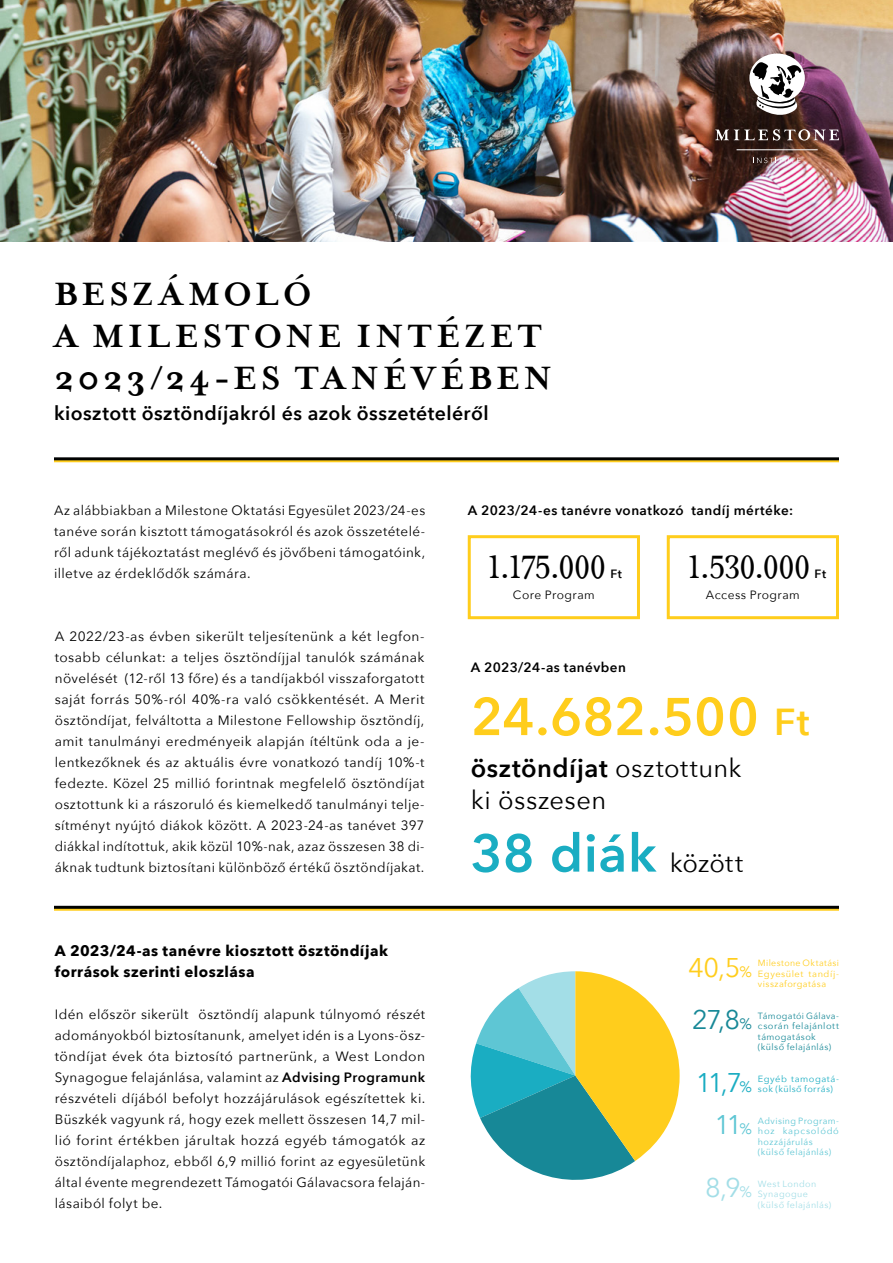
<style>
.page{position:relative;width:893px;height:1263px;background:#fff}
.page>*{position:absolute;margin:0;border:0;box-sizing:border-box;transform-origin:0 0}
.t1{font:600 52.5px "Avenir Next";color:#ffcd1c}
.t2{font:600 52.5px "Avenir Next";letter-spacing:.01em;color:#1aadc2}
.t3{font:700 37.5px/42px "Mrs Eaves";letter-spacing:.1em;color:#000}
.t4{font:37.5px "Mrs Eaves Petite Caps";letter-spacing:-.05em;color:#000}
.t5{font:600 37.5px "Avenir Next";color:#ffcd1c}
.t6{font:27px/52.5px "Avenir Next";color:#ffcd1c}
.t7{font:27px/42px "Avenir Next";color:#1aadc2;text-align:right}
.t8{font:27px "Avenir Next";color:#a3dee7}
.t9{font:25.5px/31.5px "Avenir Next";letter-spacing:.015em;color:#000}
.t10{font:600 19.5px "Avenir Next";letter-spacing:.02em;color:#000}
.t11{font:700 15px/21px "Avenir Next";letter-spacing:.03em;color:#000}
.t12{font:13.5px/21px "Avenir Next";letter-spacing:.03em;color:#000}
.t13{font:600 13.5px "Avenir Next";letter-spacing:.035em;color:#000}
.t14{font:12px "Avenir Next";letter-spacing:.035em;color:#000}
.t15{font:600 12px "Avenir Next";color:#000}
.t16{font:9px/10.5px "Avenir Next";letter-spacing:.045em;color:#178897}
.t17{font:9px "Avenir Next";letter-spacing:.05em;color:#ffcd1c}
.t18{font:9px/10.5px "Avenir Next";letter-spacing:.045em;color:#5ec6d4}
.t19{font:9px/10.5px "Avenir Next";letter-spacing:.045em;color:#a3dee7}
.t20{font:9px "Avenir Next";letter-spacing:.05em;color:#1aadc2}
.t21{font:9px "Avenir Next";letter-spacing:.08em;color:#5ec6d4}
.s1{font-weight:600}
.s2{font-size:15px}
.s3{color:#178897}
.s4{font-size:15px;color:#178897}
.s5{color:#5ec6d4}
.s6{font-size:15px;color:#5ec6d4}
</style>
<div class="page">
<img style="left:1px;top:0;width:891px;height:241px">
<svg style="left:749px;top:53px;width:56px;height:50px"></svg>
<svg style="left:752px;top:59px;width:51px;height:63px"></svg>
<svg style="left:715px;top:129px;width:124px;height:12px"></svg>
<hr style="left:737px;top:150px;width:81px;height:1px;background:#fff">
<svg style="left:754px;top:158px;width:47px;height:5px"></svg>
<hr style="left:54px;top:459px;width:785px;height:3px;background:#ffcd1c">
<hr style="left:54px;top:457px;width:785px;height:3px;background:#010202">
<hr style="left:54px;top:908px;width:785px;height:3px;background:#ffcd1c">
<hr style="left:54px;top:906px;width:785px;height:3px;background:#010202">
<div style="left:468px;top:535px;width:172px;height:84px;border:3px solid #ffcd1c"></div>
<div style="left:667px;top:535px;width:172px;height:84px;border:3px solid #ffcd1c"></div>
<svg style="left:470px;top:971px;width:210px;height:209px"></svg>
<h2 class="t3" style="left:54px;top:273px;width:499px">BESZÁMOLÓ<br>A MILESTONE INTÉZET<br>2023/24-ES TANÉVÉBEN</h2>
<h3 class="t10" style="left:54px;top:396px;width:436px">kiosztott ösztöndíjakról és azok összetételéről</h3>
<p class="t12" style="left:54px;top:499px;width:373px">Az alábbiakban a Milestone Oktatási Egyesület 2023/24-es</p>
<p class="t12" style="left:54px;top:541px;width:373px">ről adunk tájékoztatást meglévő és jövőbeni támogatóink,</p>
<p class="t12" style="left:54px;top:520px;width:373px">tanéve során kisztott támogatásokról és azok összetételé-</p>
<p class="t12" style="left:54px;top:562px;width:198px">illetve az érdeklődők számára.</p>
<p class="t12" style="left:55px;top:625px;width:371px">A 2022/23-as évben sikerült teljesítenünk a két legfon-</p>
<p class="t12" style="left:125px;top:667px;width:301px">(12-ről 13 főre) és a tandíjakból visszaforgatott</p>
<p class="t12" style="left:55px;top:646px;width:371px">tosabb célunkat a: teljes ösztöndíjjal tanulók számának</p>
<p class="t12" style="left:55px;top:667px;width:371px">növelését<br>saját forrás 50%-ról 40%-ra való csökkentését A. Merit ösztöndíjat, felváltotta a Milestone Fellowship ösztöndíj,</p>
<p class="t12" style="left:55px;top:751px;width:371px">lentkezőknek és az aktuális évre vonatkozó tandíj 10%-t</p>
<p class="t12" style="left:55px;top:730px;width:371px">amit tanulmányi eredményeik alapján ítéltünk oda a je-</p>
<p class="t12" style="left:55px;top:772px;width:371px">fedezte. Közel 25 millió forintnak megfelelő ösztöndíjat</p>
<p class="t12" style="left:55px;top:814px;width:371px">sítményt nyújtó diákok között A. 2023-24-as tanévet 397</p>
<p class="t12" style="left:55px;top:793px;width:371px">osztottunk ki a rászoruló és kiemelkedő tanulmányi telje-</p>
<p class="t12" style="left:55px;top:835px;width:371px">diákkal indítottuk, akik közül 10%-nak, azaz összesen 38 di-</p>
<p class="t12" style="left:55px;top:856px;width:371px">áknak tudtunk biztosítani különböző értékű ösztöndíjakat.</p>
<p class="t11" style="left:55px;top:940px;width:335px">A 2023/24-as tanévre kiosztott ösztöndíjak források szerinti eloszlása</p>
<p class="t12" style="left:198px;top:1003px;width:228px">ösztöndíj alapunk túlnyomó részét</p>
<p class="t12" style="left:55px;top:1003px;width:135px">Idén először sikerült</p>
<p class="t12" style="left:55px;top:1045px;width:372px">töndíjat évek óta biztosító partnerünk a, West London</p>
<p class="t12" style="left:55px;top:1024px;width:372px">adományokból biztosítanunk, amelyet idén is a Lyons-ösz-</p>
<p class="t12" style="left:55px;top:1066px;width:372px">Synagogue felajánlása, valamint az <span class="s1">Advising Programunk </span>részvételi díjából befolyt hozzájárulások egészítettek ki.</p>
<p class="t12" style="left:55px;top:1129px;width:372px">lió forint értékben járultak hozzá egyéb támogatók az</p>
<p class="t12" style="left:55px;top:1108px;width:372px">Büszkék vagyunk rá, hogy ezek mellett összesen 14,7 mil-</p>
<p class="t12" style="left:55px;top:1150px;width:372px">ösztöndíjalaphoz, ebből 6,9 millió forint az egyesületünk</p>
<p class="t12" style="left:55px;top:1192px;width:109px">lásaiból folyt be.</p>
<p class="t12" style="left:55px;top:1171px;width:372px">által évente megrendezett Támogatói Gálavacsora felaján-</p>
<p class="t13" style="left:468px;top:498px;width:218px">A 2023/24-es tanévre vonatkozó</p>
<p class="t13" style="left:691px;top:498px;width:103px">tandíj mértéke:</p>
<h2 class="t4" style="left:486px;top:547px;width:122px">1.175.000</h2>
<p class="t14" style="left:513px;top:584px;width:83px">Core Program</p>
<p class="t15" style="left:610px;top:563px;width:13px">Ft</p>
<p class="t13" style="left:471px;top:656px;width:157px">A 2023/24-as tanévben</p>
<h2 class="t4" style="left:686px;top:547px;width:127px">1.530.000</h2>
<p class="t14" style="left:706px;top:584px;width:95px">Access Program</p>
<p class="t15" style="left:814px;top:563px;width:13px">Ft</p>
<h1 class="t1" style="left:471px;top:672px;width:290px">24.682.500</h1>
<h3 class="t9" style="left:471px;top:751px;width:272px"><span class="s1">ösztöndíjat</span> osztottunk ki összesen</h3>
<h1 class="t2" style="left:471px;top:808px;width:187px">38 diák</h1>
<h3 class="t9" style="left:670px;top:846px;width:75px">között</h3>
<h2 class="t5" style="left:774px;top:690px;width:37px">Ft</h2>
<h3 class="t6" style="left:688px;top:940px;width:65px">40,5<span class="s2">%<br></span><span class="s3">27,8</span><span class="s4">%</span></h3>
<h3 class="t7" style="left:696px;top:1060px;width:58px">11,7<span class="s2">%<br></span><span class="s5">11</span><span class="s6">%</span></h3>
<p class="t17" style="left:758px;top:955px;width:83px">Milestone Oktatási</p>
<p class="t17" style="left:758px;top:976px;width:70px">visszaforgatása</p>
<p class="t17" style="left:758px;top:966px;width:47px">Egyesület</p>
<p class="t17" style="left:809px;top:966px;width:32px">tandíj-</p>
<p class="t16" style="left:758px;top:1010px;width:82px">Támogatói Gálava-</p>
<p class="t16" style="left:758px;top:1031px;width:75px">támogatások (külső felajánlás(</p>
<p class="t16" style="left:758px;top:1020px;width:83px">csorán felajánlott</p>
<p class="t20" style="left:758px;top:1071px;width:30px">Egyéb</p>
<p class="t20" style="left:791px;top:1071px;width:49px">tamogatá-</p>
<p class="t20" style="left:758px;top:1081px;width:76px">sok (külső forrás(</p>
<p class="t18" style="left:758px;top:1115px;width:83px">Advising Program-</p>
<p class="t18" style="left:758px;top:1136px;width:75px">hozzájárulás (külső felajánlás(</p>
<p class="t19" style="left:758px;top:1178px;width:75px">West London<br>Synagogue (külső felajánlás(</p>
<p class="t18" style="left:758px;top:1125px;width:18px">hoz</p>
<p class="t21" style="left:783px;top:1123px;width:58px">kapcsolódó</p>
<h3 class="t8" style="left:705px;top:1165px;width:48px">8,9<span class="s2">%</span></h3>
</div>
